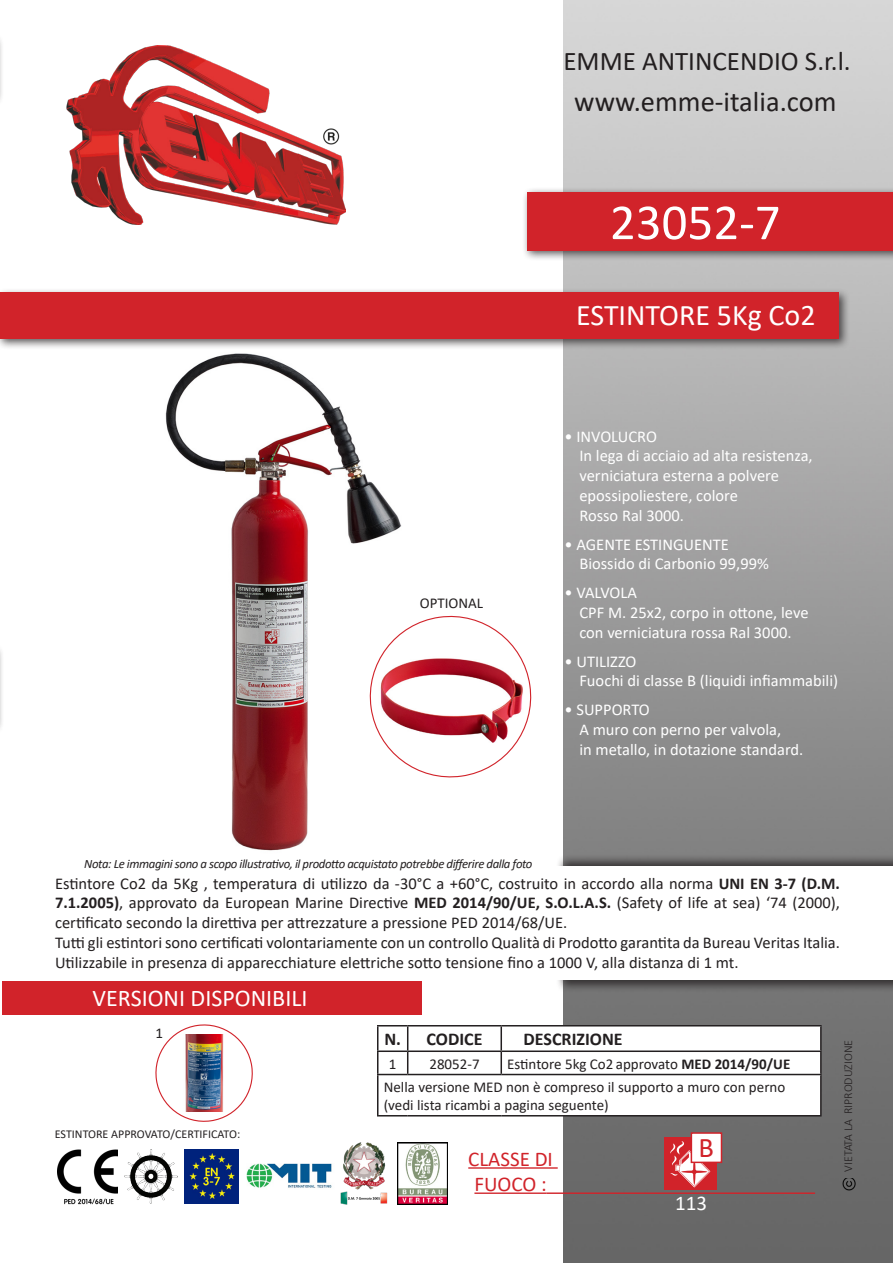
<style>
.page{position:relative;width:893px;height:1263px;background:#fff}
.page>*{position:absolute;margin:0;border:0;box-sizing:border-box;transform-origin:0 0}
.t1{font:51px "Calibri";color:#fff}
.t2{font:30px "Calibri";color:#fff}
.t3{font:28.5px "Calibri";color:#231f20}
.codice_tabella{font:28.5px "Calibri";color:#d1232a}
.t4{font:27px "Calibri";color:#231f20}
.codice_tabella-2{font:24px "Calibri";color:#fff}
.codice_tabella-3{font:21px "Calibri";color:#d1232a}
.codice_tabella-4{font:21px "Calibri";color:#fff}
.codice_tabella-5{font:700 18px "Calibri";color:#231f20}
.codice_tabella-6{font:16.5px/19.8px "Calibri";color:#231f20;text-align:justify}
.codice_tabella-7{font:16.5px "Calibri";color:#fff}
.codice_tabella-8{font:15px "Calibri";color:#231f20}
.codice_tabella-9{font:italic 12.75px "Calibri";letter-spacing:-.03em;color:#231f20}
.codice_tabella-10{font:12px "Calibri";color:#231f20}
.t5{font:300 12px "Calibri";color:#231f20}
.s1{font-weight:700}
</style>
<div class="page">
<hr style="left:0;top:643px;width:4px;height:92px;background:#f8f7f8">
<hr style="left:0;top:647px;width:1px;height:76px;background:#d2222a">
<img style="left:563px;top:0;width:330px;height:1263px">
<img style="left:67px;top:45px;width:278px;height:180px">
<div style="left:522px;top:187px;width:371px;height:75px;background:#231f20;opacity:.75"></div>
<div style="left:527px;top:192px;width:366px;height:58px;background:#d1232a"></div>
<div style="left:0;top:288px;width:850px;height:62px;background:#231f20;opacity:.75"></div>
<div style="left:0;top:293px;width:839px;height:46px;background:#d1232a"></div>
<img style="left:841px;top:1178px;width:15px;height:14px">
<div style="left:556px;top:863px;width:337px;height:130px;background:#231f20;opacity:.75"></div>
<div style="left:556px;top:854px;width:337px;height:130px;background:#231f20;opacity:.75"></div>
<div style="left:556px;top:866px;width:337px;height:114px;background:#fff"></div>
<hr style="left:0;top:33px;width:4px;height:75px;background:#231f20;opacity:.75">
<div style="left:2px;top:981px;width:420px;height:34px;background:#d1232a"></div>
<hr style="left:468px;top:1167px;width:90px;height:2px;background:#d1232a">
<hr style="left:474px;top:1192px;width:73px;height:2px;background:#d1232a">
<img style="left:398px;top:1142px;width:50px;height:63px">
<img style="left:58px;top:1149px;width:59px;height:56px">
<img style="left:340px;top:1142px;width:48px;height:63px">
<img style="left:184px;top:1149px;width:54px;height:54px">
<hr style="left:547px;top:1192px;width:268px;height:2px;background:#d1232a">
<img style="left:165px;top:353px;width:237px;height:498px">
<img style="left:246px;top:1163px;width:86px;height:25px">
<img style="left:364px;top:639px;width:1px;height:114px">
<svg style="left:365px;top:611px;width:167px;height:171px"></svg>
<hr style="left:377px;top:1025px;width:31px;height:1px;background:#231f20">
<hr style="left:408px;top:1025px;width:93px;height:1px;background:#231f20">
<hr style="left:501px;top:1025px;width:321px;height:1px;background:#231f20">
<hr style="left:820px;top:1026px;width:2px;height:24px;background:#231f20">
<svg style="left:377px;top:1026px;width:444px;height:89px"></svg>
<hr style="left:501px;top:1050px;width:321px;height:2px;background:#231f20">
<hr style="left:500px;top:1052px;width:2px;height:22px;background:#231f20">
<hr style="left:820px;top:1052px;width:2px;height:22px;background:#231f20">
<hr style="left:377px;top:1074px;width:31px;height:1px;background:#231f20">
<hr style="left:377px;top:1075px;width:1px;height:40px;background:#231f20">
<hr style="left:408px;top:1074px;width:93px;height:1px;background:#231f20">
<hr style="left:501px;top:1074px;width:321px;height:1px;background:#231f20">
<hr style="left:820px;top:1075px;width:2px;height:40px;background:#231f20">
<hr style="left:377px;top:1115px;width:31px;height:1px;background:#231f20">
<hr style="left:408px;top:1115px;width:93px;height:1px;background:#231f20">
<hr style="left:501px;top:1115px;width:321px;height:1px;background:#231f20">
<img style="left:155px;top:1024px;width:98px;height:98px">
<div style="left:665px;top:1137px;width:52px;height:52px;background:#d1232a"></div>
<svg style="left:670px;top:1141px;width:40px;height:46px"></svg>
<div style="left:691px;top:1132px;width:31px;height:31px;background:#fff;border:2px solid #d1232a"></div>
<img style="left:124px;top:1150px;width:54px;height:53px">
<h3 class="t4" style="left:563px;top:43px;width:289px">EMME ANTINCENDIO S.r.l.</h3>
<h3 class="t3" style="left:574px;top:82px;width:264px">www.emme-italia.com</h3>
<p class="t1" style="left:610px;top:187px;width:172px">23052-7</p>
<p class="codice_tabella-8" style="left:420px;top:592px;width:65px">OPTIONAL</p>
<p class="t2" style="left:576px;top:294px;width:241px">ESTINTORE 5Kg Co2</p>
<p class="codice_tabella-7" style="left:564px;top:425px;width:94px">• INVOLUCRO</p>
<p class="codice_tabella-7" style="left:579px;top:444px;width:235px">In lega di acciaio ad alta resistenza,</p>
<p class="codice_tabella-7" style="left:579px;top:464px;width:201px">verniciatura esterna a polvere</p>
<p class="codice_tabella-7" style="left:579px;top:484px;width:160px">epossipoliestere, colore</p>
<p class="codice_tabella-7" style="left:579px;top:504px;width:106px">Rosso Ral 3000.</p>
<p class="codice_tabella-7" style="left:564px;top:533px;width:166px">• AGENTE ESTINGUENTE</p>
<p class="codice_tabella-7" style="left:579px;top:552px;width:191px">Biossido di Carbonio 99,99%</p>
<p class="codice_tabella-7" style="left:564px;top:581px;width:74px">• VALVOLA</p>
<p class="codice_tabella-7" style="left:579px;top:601px;width:231px">CPF M. 25x2, corpo in ottone, leve</p>
<p class="codice_tabella-7" style="left:579px;top:621px;width:214px">con verniciatura rossa Ral 3000.</p>
<p class="codice_tabella-7" style="left:564px;top:650px;width:74px">• UTILIZZO</p>
<p class="codice_tabella-7" style="left:579px;top:669px;width:260px">Fuochi di classe B (liquidi infiammabili)</p>
<p class="codice_tabella-7" style="left:564px;top:698px;width:87px">• SUPPORTO</p>
<p class="codice_tabella-7" style="left:579px;top:718px;width:203px">A muro con perno per valvola,</p>
<p class="codice_tabella-7" style="left:579px;top:738px;width:226px">in metallo, in dotazione standard.</p>
<p class="codice_tabella-9" style="left:84px;top:855px;width:450px">Nota: Le immagini sono a scopo illustrativo, il prodotto acquistato potrebbe differire dalla foto</p>
<p class="codice_tabella-6" style="left:55px;top:873px;width:786px">Estintore Co2 da 5Kg , temperatura di utilizzo da -30°C a +60°C, costruito in accordo alla norma <span class="s1">UNI EN 3-7 (D.M.<br>7.1.2005)</span>, approvato da European Marine Directive <span class="s1">MED 2014/90/UE, S.O.L.A.S.</span> (Safety of life at sea) ‘74 (2000), certificato secondo la direttiva per attrezzature a pressione PED 2014/68/UE.</p>
<p class="codice_tabella-6" style="left:55px;top:932px;width:786px">Tutti gli estintori sono certificati volontariamente con un controllo Qualità di Prodotto garantita da Bureau Veritas Italia.<br>Utilizzabile in presenza di apparecchiature elettriche sotto tensione fino a 1000 V, alla distanza di 1 mt.</p>
<p class="codice_tabella-2" style="left:93px;top:981px;width:216px">VERSIONI DISPONIBILI</p>
<p class="codice_tabella-8" style="left:155px;top:1023px;width:9px">1</p>
<p class="codice_tabella-5" style="left:384px;top:1026px;width:18px">N.</p>
<p class="codice_tabella-5" style="left:426px;top:1026px;width:58px">CODICE</p>
<p class="codice_tabella-5" style="left:524px;top:1026px;width:101px">DESCRIZIONE</p>
<p class="codice_tabella-8" style="left:389px;top:1053px;width:9px">1</p>
<p class="codice_tabella-8" style="left:429px;top:1053px;width:52px">28052-7</p>
<p class="codice_tabella-8" style="left:507px;top:1053px;width:285px">Estintore 5kg Co2 approvato <span class="s1">MED 2014/90/UE</span></p>
<p class="codice_tabella-8" style="left:384px;top:1076px;width:403px">Nella versione MED non è compreso il supporto a muro con perno</p>
<p class="codice_tabella-8" style="left:384px;top:1094px;width:227px">(vedi lista ricambi a pagina seguente)</p>
<p class="t5" style="left:841px;top:1172px;width:133px;rotate:-90deg">VIETATA LA RIPRODUZIONE</p>
<p class="codice_tabella-10" style="left:55px;top:1125px;width:187px">ESTINTORE APPROVATO/CERTIFICATO:</p>
<p class="codice_tabella" style="left:698px;top:1127px;width:17px">B</p>
<p class="codice_tabella-3" style="left:468px;top:1144px;width:86px">CLASSE DI</p>
<p class="codice_tabella-3" style="left:474px;top:1169px;width:74px">FUOCO :</p>
<p class="codice_tabella-4" style="left:675px;top:1188px;width:33px">113</p>
</div>
